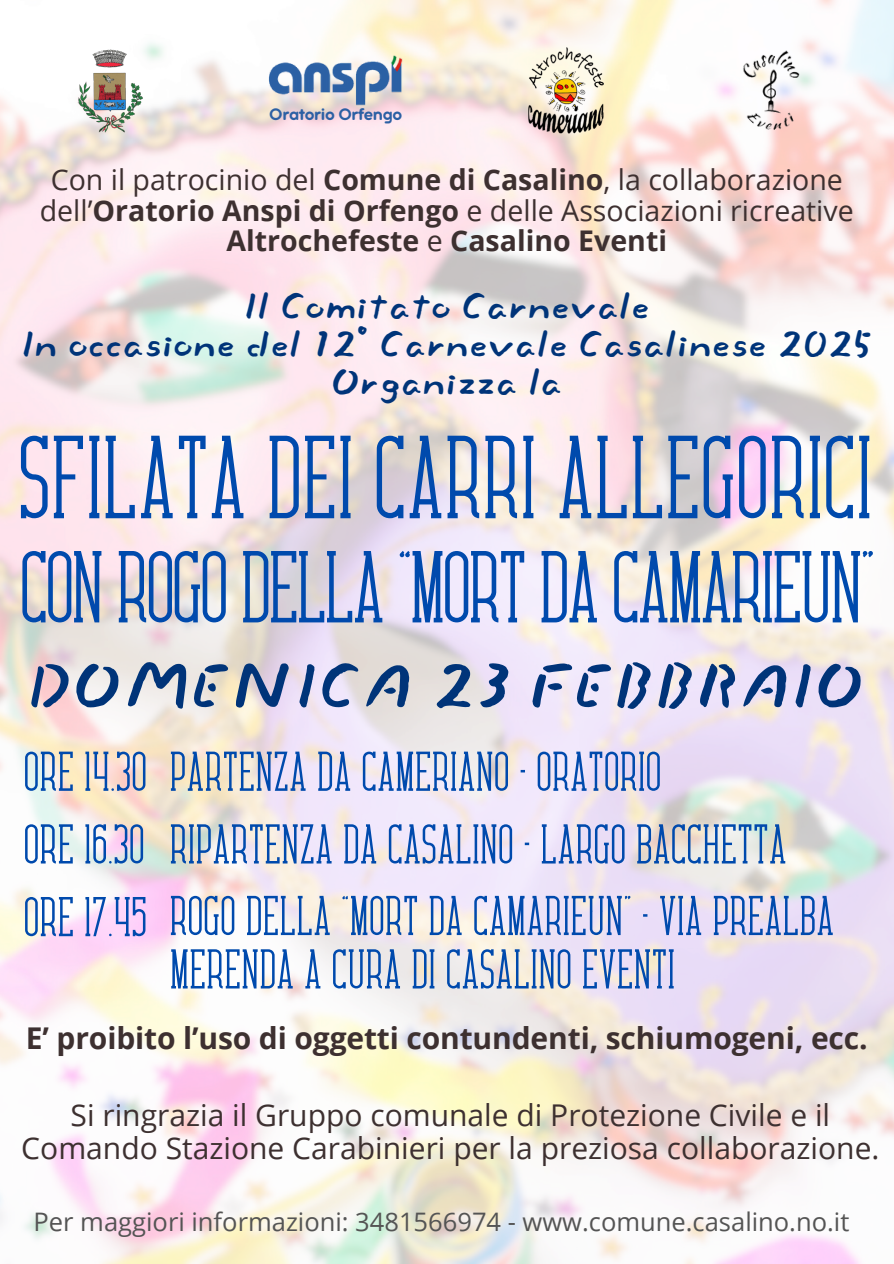
<style>
.page{position:relative;width:894px;height:1264px;background:#fff}
.page>*{position:absolute;margin:0;border:0;box-sizing:border-box;transform-origin:0 0}
.t1{font:117.9px "Carnival VP Regular";letter-spacing:-.005em;color:#004aad}
.t2{font:102px "Carnival VP Regular";letter-spacing:-.035em;color:#004aad}
.t3{font:82.5px "Slackside One";letter-spacing:-.025em;color:#003479}
.t4{font:67.5px "Carnival VP Regular";color:#004aad}
.t5{font:55.95px "Carnival VP Regular";letter-spacing:-.005em;color:#004aad}
.t6{font:48px/38.2px "Slackside One";letter-spacing:-.03em;color:#003479;text-align:center}
.t7{font:37.5px "Carnival VP Regular";color:#004aad}
.t8{font:30px/32.7px "Open Sans";color:#3d3030;text-align:center}
.t9{font:700 30px "Open Sans";letter-spacing:-.005em;color:#3d3030}
.t10{font:28.5px/30.3px "Open Sans";color:#3d3030;text-align:center}
.t11{font:25.5px "Open Sans";color:#545454}
.t12{font:18px "Aristotelica Pro Tx Bld";letter-spacing:-.02em;color:#2c60a4}
.s1{font-weight:700}
</style>
<div class="page">
<img style="left:0;top:0;width:893px;height:1263px">
<img style="left:76px;top:49px;width:69px;height:84px">
<img style="left:526px;top:46px;width:80px;height:87px">
<img style="left:729px;top:49px;width:80px;height:80px">
<img style="left:267px;top:55px;width:138px;height:50px">
<h4 class="t12" style="left:269px;top:108px;width:135px">Oratorio Orfengo</h4>
<p class="t10" style="left:40px;top:164px;width:815px">Con il patrocinio del <span class="s1">Comune di Casalino</span>, la collaborazione dell’<span class="s1">Oratorio Anspi di Orfengo</span> e delle Associazioni ricreative<br><span class="s1">Altrochefeste</span> e <span class="s1">Casalino Eventi</span></p>
<h4 class="t6" style="left:20px;top:277px;width:854px">Il Comitato Carnevale<br>In occasione del 12° Carnevale Casalinese 2025<br>Organizza la</h4>
<p class="t1" style="left:17px;top:422px;width:856px">SFILATA DEI CARRI ALLEGORICI</p>
<p class="t2" style="left:19px;top:539px;width:857px">CONROGODELLA“MORTDACAMARIEUN”</p>
<p class="t3" style="left:26px;top:610px;width:840px">DOMENICA 23 FEBBRAIO</p>
<h4 class="t4" style="left:803px;top:499px;width:27px">..</h4>
<h5 class="t5" style="left:23px;top:745px;width:639px">ORE 14.30 PARTENZA DA CAMERIANO - ORATORIO</h5>
<h1 class="t5" style="left:23px;top:817px;width:764px">ORE 16.30 RIPARTENZA DA CASALINO - LARGO BACCHETTA</h1>
<p class="t5" style="left:23px;top:889px;width:812px">ORE 17.45 ROGO DELLA “MORT DA CAMARIEUN” - VIA PREALBA</p>
<h4 class="t7" style="left:589px;top:881px;width:16px">..</h4>
<p class="t5" style="left:169px;top:942px;width:507px">MERENDA A CURA DI CASALINO EVENTI</p>
<p class="t9" style="left:26px;top:1017px;width:843px">E’ proibito l’uso di oggetti contundenti, schiumogeni, ecc.</p>
<p class="t8" style="left:21px;top:1098px;width:859px">Si ringrazia il Gruppo comunale di Protezione Civile e il<br>Comando Stazione Carabinieri per la preziosa collaborazione.</p>
<p class="t11" style="left:34px;top:1203px;width:817px">Per maggiori informazioni: 3481566974 - www.comune.casalino.no.it</p>
</div>
